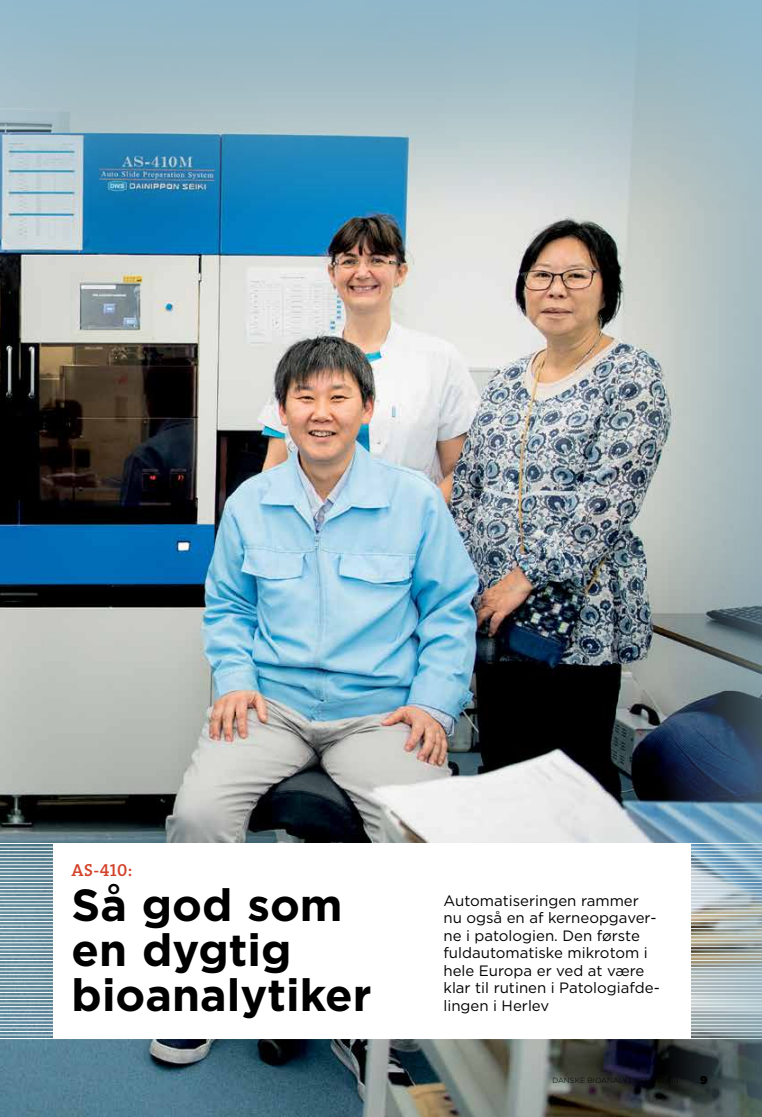
<style>
.page{position:relative;width:762px;height:1117px;background:#fff}
.page>*{position:absolute;margin:0;border:0;box-sizing:border-box;transform-origin:0 0}
.t1{font:700 45px/45px "Gotham";color:#000}
.t2{font:17.5px "The Serif Semi Bold Caps";color:#d3422a}
.t3{font:15px/17.5px "Gotham";color:#000}
.t4{font:900 11.25px "Gotham";color:#000}
</style>
<div class="page">
<img style="left:0;top:213px;width:663px;height:903px">
<hr style="left:0;top:892px;width:762px;height:1px;background:#fff">
<hr style="left:0;top:896px;width:762px;height:1px;background:#fff">
<hr style="left:0;top:899px;width:762px;height:1px;background:#fff">
<hr style="left:0;top:903px;width:762px;height:1px;background:#fff">
<hr style="left:0;top:906px;width:762px;height:1px;background:#fff">
<hr style="left:0;top:910px;width:762px;height:1px;background:#fff">
<hr style="left:0;top:913px;width:762px;height:1px;background:#fff">
<hr style="left:0;top:917px;width:762px;height:1px;background:#fff">
<hr style="left:0;top:921px;width:762px;height:1px;background:#fff">
<hr style="left:0;top:924px;width:762px;height:1px;background:#fff">
<hr style="left:0;top:928px;width:762px;height:1px;background:#fff">
<hr style="left:0;top:931px;width:762px;height:1px;background:#fff">
<hr style="left:0;top:935px;width:762px;height:1px;background:#fff">
<hr style="left:0;top:938px;width:762px;height:1px;background:#fff">
<hr style="left:0;top:942px;width:762px;height:1px;background:#fff">
<hr style="left:0;top:945px;width:762px;height:1px;background:#fff">
<hr style="left:0;top:949px;width:762px;height:1px;background:#fff">
<hr style="left:0;top:952px;width:762px;height:1px;background:#fff">
<hr style="left:0;top:956px;width:762px;height:1px;background:#fff">
<hr style="left:0;top:959px;width:762px;height:1px;background:#fff">
<hr style="left:0;top:963px;width:762px;height:1px;background:#fff">
<hr style="left:0;top:967px;width:762px;height:1px;background:#fff">
<hr style="left:0;top:970px;width:762px;height:1px;background:#fff">
<hr style="left:0;top:974px;width:762px;height:1px;background:#fff">
<hr style="left:0;top:977px;width:762px;height:1px;background:#fff">
<hr style="left:0;top:981px;width:762px;height:1px;background:#fff">
<hr style="left:0;top:984px;width:762px;height:1px;background:#fff">
<hr style="left:0;top:988px;width:762px;height:1px;background:#fff">
<hr style="left:0;top:991px;width:762px;height:1px;background:#fff">
<hr style="left:0;top:995px;width:762px;height:1px;background:#fff">
<hr style="left:0;top:998px;width:762px;height:1px;background:#fff">
<hr style="left:0;top:1002px;width:762px;height:1px;background:#fff">
<hr style="left:0;top:1006px;width:762px;height:1px;background:#fff">
<hr style="left:0;top:1009px;width:762px;height:1px;background:#fff">
<hr style="left:0;top:1013px;width:762px;height:1px;background:#fff">
<hr style="left:0;top:1016px;width:762px;height:1px;background:#fff">
<hr style="left:0;top:1020px;width:762px;height:1px;background:#fff">
<hr style="left:0;top:1023px;width:762px;height:1px;background:#fff">
<hr style="left:0;top:1027px;width:762px;height:1px;background:#fff">
<hr style="left:0;top:1030px;width:762px;height:1px;background:#fff">
<hr style="left:0;top:1034px;width:762px;height:1px;background:#fff">
<hr style="left:0;top:1037px;width:762px;height:1px;background:#fff">
<hr style="left:0;top:889px;width:762px;height:1px;background:#fff">
<hr style="left:0;top:885px;width:762px;height:1px;background:#fff">
<hr style="left:0;top:882px;width:762px;height:1px;background:#fff">
<hr style="left:0;top:878px;width:762px;height:1px;background:#fff">
<hr style="left:0;top:874px;width:762px;height:1px;background:#fff">
<hr style="left:0;top:871px;width:762px;height:1px;background:#fff">
<hr style="left:0;top:867px;width:762px;height:1px;background:#fff">
<hr style="left:0;top:864px;width:762px;height:1px;background:#fff">
<hr style="left:0;top:860px;width:762px;height:1px;background:#fff">
<hr style="left:0;top:857px;width:762px;height:1px;background:#fff">
<hr style="left:0;top:853px;width:762px;height:1px;background:#fff">
<hr style="left:0;top:850px;width:762px;height:1px;background:#fff">
<hr style="left:0;top:846px;width:762px;height:1px;background:#fff">
<hr style="left:0;top:843px;width:762px;height:1px;background:#fff">
<svg style="left:0;top:0;width:663px;height:213px;background:#8fb6c7"></svg>
<svg style="left:663px;top:0;width:99px;height:1116px;background:#8fa1a8"></svg>
<div style="left:53px;top:843px;width:637px;height:195px;background:#fff"></div>
<p class="t2" style="left:72px;top:855px;width:62px">AS-410:</p>
<h1 class="t1" style="left:72px;top:882px;width:301px">Så god som en dygtig bioanalytiker</h1>
<p class="t3" style="left:443px;top:891px;width:218px">Automatiseringen rammer nu også en af kerneopgaver&shy;ne i patologien. Den første fuldautomatiske mikrotom i hele Europa er ved at være klar til rutinen i Patologiafde&shy;lingen i Herlev</p>
<p class="t4" style="left:700px;top:1071px;width:9px">9</p>
</div>
